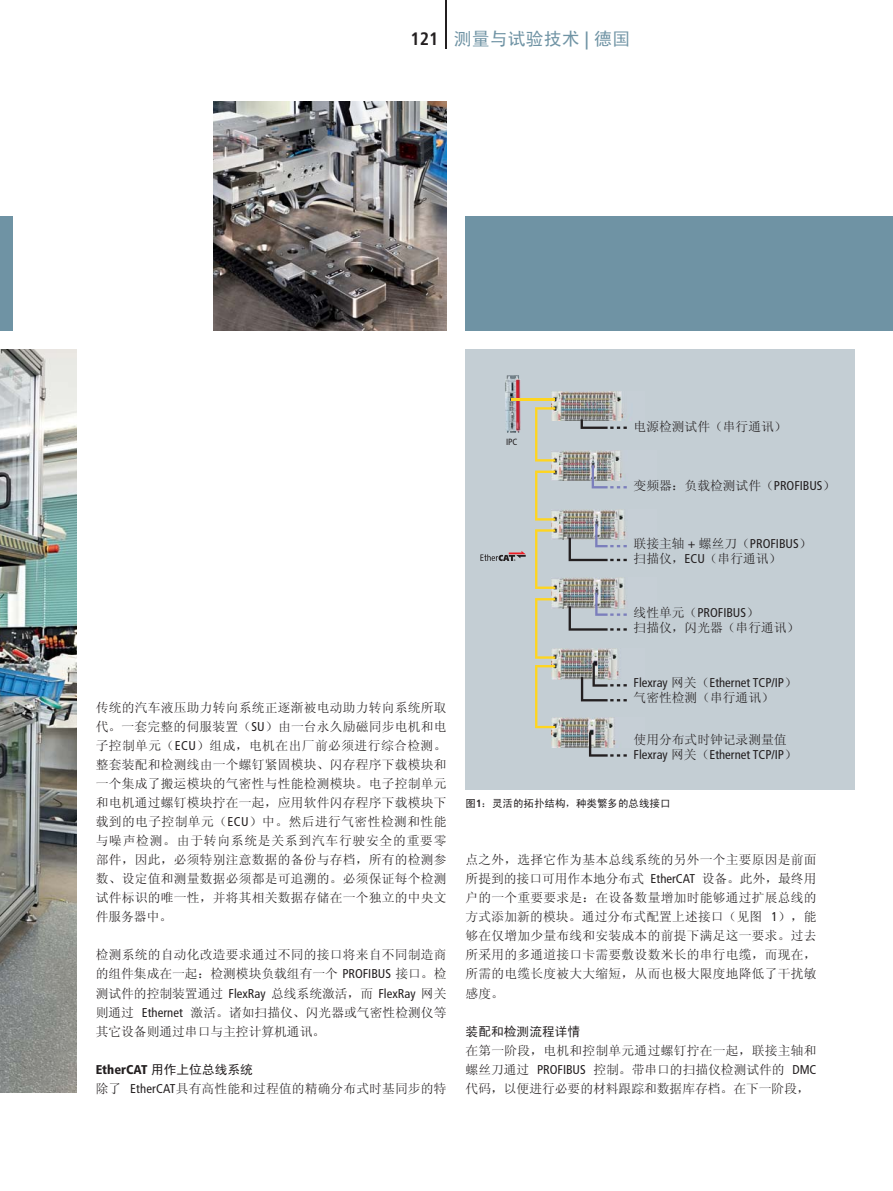
<style>
.page{position:relative;width:893px;height:1191px;background:#fff}
.page>*{position:absolute;margin:0;border:0;box-sizing:border-box;transform-origin:0 0}
.t1{font:18px "Sim Hei";color:#6f93a4}
.t2{font:12.75px/19px "Sim Sun";letter-spacing:.005em;color:#231f20;text-align:justify}
.t3{font:condensed 12.75px "Frutiger";color:#231f20}
.t4{font:900 condensed 12.75px "Frutiger";color:#231f20}
.t5{font:12.75px "Sim Hei";color:#231f20}
.t6{font:10.5px "Sim Hei";color:#231f20}
.t7{font:condensed 9px "Frutiger";color:#231f20}
.s1{font-family:"Frutiger LT Pro";font-weight:700;font-stretch:condensed;color:#231f20}
.s2{font-family:"Frutiger";font-weight:700;font-stretch:condensed}
.s3{font-family:"Frutiger";font-stretch:condensed}
.s4{font-family:"Sim Hei";font-weight:400;font-stretch:normal}
.s5{font-family:"Sim Sun";font-stretch:normal}
</style>
<div class="page">
<div style="left:466px;top:216px;width:427px;height:114px;background:#6f93a4"></div>
<img style="left:214px;top:102px;width:232px;height:228px">
<div style="left:466px;top:349px;width:389px;height:441px;background:#c4ced4"></div>
<img style="left:505px;top:375px;width:16px;height:58px">
<img style="left:552px;top:391px;width:72px;height:30px">
<img style="left:552px;top:450px;width:68px;height:31px">
<img style="left:552px;top:509px;width:72px;height:31px">
<img style="left:552px;top:578px;width:72px;height:30px">
<img style="left:552px;top:649px;width:66px;height:30px">
<img style="left:552px;top:717px;width:63px;height:31px">
<hr style="left:512px;top:398px;width:43px;height:3px;background:#ffd51f">
<svg style="left:535px;top:407px;width:20px;height:54px"></svg>
<svg style="left:535px;top:470px;width:20px;height:50px"></svg>
<svg style="left:535px;top:529px;width:20px;height:60px"></svg>
<svg style="left:535px;top:598px;width:20px;height:60px"></svg>
<svg style="left:535px;top:665px;width:20px;height:63px"></svg>
<svg style="left:592px;top:465px;width:35px;height:23px"></svg>
<svg style="left:589px;top:732px;width:38px;height:24px"></svg>
<svg style="left:480px;top:551px;width:46px;height:10px"></svg>
<svg style="left:581px;top:419px;width:46px;height:10px"></svg>
<svg style="left:569px;top:524px;width:58px;height:37px"></svg>
<svg style="left:569px;top:592px;width:58px;height:38px"></svg>
<svg style="left:581px;top:663px;width:46px;height:38px"></svg>
<hr style="left:446px;top:0;width:1px;height:48px;background:#231f20">
<div style="left:0;top:216px;width:13px;height:114px;background:#6f93a4"></div>
<img style="left:0;top:349px;width:77px;height:743px">
<h1 class="t1" style="left:410px;top:29px;width:221px"><span class="s1">121</span> 测量与试验技术 <span class="s2">|</span> 德国</h1>
<p class="t2" style="left:96px;top:697px;width:352px">传统的汽车液压助力转向系统正逐渐被电动助力转向系统所取代。一套完整的伺服装置（<span class="s3">SU</span>）由一台永久励磁同步电机和电子控制单元（<span class="s3">ECU</span>）组成，电机在出厂前必须进行综合检测。整套装配和检测线由一个螺钉紧固模块、闪存程序下载模块和一个集成了搬运模块的气密性与性能检测模块。电子控制单元和电机通过螺钉模块拧在一起，应用软件闪存程序下载模块下载到的电子控制单元（<span class="s3">ECU</span>）中。然后进行气密性检测和性能与噪声检测。由于转向系统是关系到汽车行驶安全的重要零部件，因此，必须特别注意数据的备份与存档，所有的检测参数、设定值和测量数据必须都是可追溯的。必须保证每个检测试件标识的唯一性，并将其相关数据存储在一个独立的中央文件服务器中。</p>
<p class="t2" style="left:96px;top:945px;width:352px">检测系统的自动化改造要求通过不同的接口将来自不同制造商的组件集成在一起：检测模块负载组有一个 <span class="s3">PROFIBUS</span> 接口。检测试件的控制装置通过 <span class="s3">FlexRay</span> 总线系统激活，而 <span class="s3">FlexRay</span> 网关则通过 <span class="s3">Ethernet</span> 激活。诸如扫描仪、闪光器或气密性检测仪等其它设备则通过串口与主控计算机通讯。</p>
<p class="t4" style="left:96px;top:1064px;width:159px">EtherCAT <span class="s4">用作上位总线系统</span></p>
<p class="t2" style="left:96px;top:1078px;width:352px">除了 <span class="s3">EtherCAT</span>具有高性能和过程值的精确分布式时基同步的特</p>
<p class="t7" style="left:506px;top:438px;width:13px">IPC</p>
<p class="t2" style="left:634px;top:417px;width:154px">电源检测试件（串行通讯）</p>
<p class="t2" style="left:634px;top:476px;width:203px">变频器：负载检测试件（<span class="s3">PROFIBUS</span>）</p>
<p class="t2" style="left:634px;top:535px;width:179px;line-height:15px">联接主轴 <span class="s3">+</span> 螺丝刀（<span class="s3">PROFIBUS</span>）扫描仪，<span class="s3">ECU</span>（串行通讯）</p>
<p class="t3" style="left:634px;top:607px;width:127px"><span class="s5">线性单元（</span>PROFIBUS<span class="s5">）</span></p>
<p class="t2" style="left:634px;top:617px;width:167px">扫描仪，闪光器（串行通讯）</p>
<p class="t3" style="left:634px;top:677px;width:165px">Flexray <span class="s5">网关（</span>Ethernet TCP/IP<span class="s5">）</span></p>
<p class="t2" style="left:634px;top:688px;width:142px">气密性检测（串行通讯）</p>
<p class="t2" style="left:634px;top:729px;width:154px">使用分布式时钟记录测量值</p>
<p class="t3" style="left:634px;top:749px;width:165px">Flexray <span class="s5">网关（</span>Ethernet TCP/IP<span class="s5">）</span></p>
<p class="t6" style="left:466px;top:798px;width:206px">图<span class="s2">1</span>：灵活的拓扑结构，种类繁多的总线接口</p>
<p class="t2" style="left:466px;top:850px;width:352px">点之外，选择它作为基本总线系统的另外一个主要原因是前面所提到的接口可用作本地分布式 <span class="s3">EtherCAT</span> 设备。此外，最终用户的一个重要要求是：在设备数量增加时能够通过扩展总线的方式添加新的模块。通过分布式配置上述接口（见图 <span class="s3">1</span>），能够在仅增加少量布线和安装成本的前提下满足这一要求。过去所采用的多通道接口卡需要敷设数米长的串行电缆，而现在，所需的电缆长度被大大缩短，从而也极大限度地降低了干扰敏感度。</p>
<p class="t5" style="left:466px;top:1024px;width:116px">装配和检测流程详情</p>
<p class="t2" style="left:466px;top:1040px;width:352px">在第一阶段，电机和控制单元通过螺钉拧在一起，联接主轴和螺丝刀通过 <span class="s3">PROFIBUS</span> 控制。带串口的扫描仪检测试件的 <span class="s3">DMC</span>代码，以便进行必要的材料跟踪和数据库存档。在下一阶段，</p>
</div>
